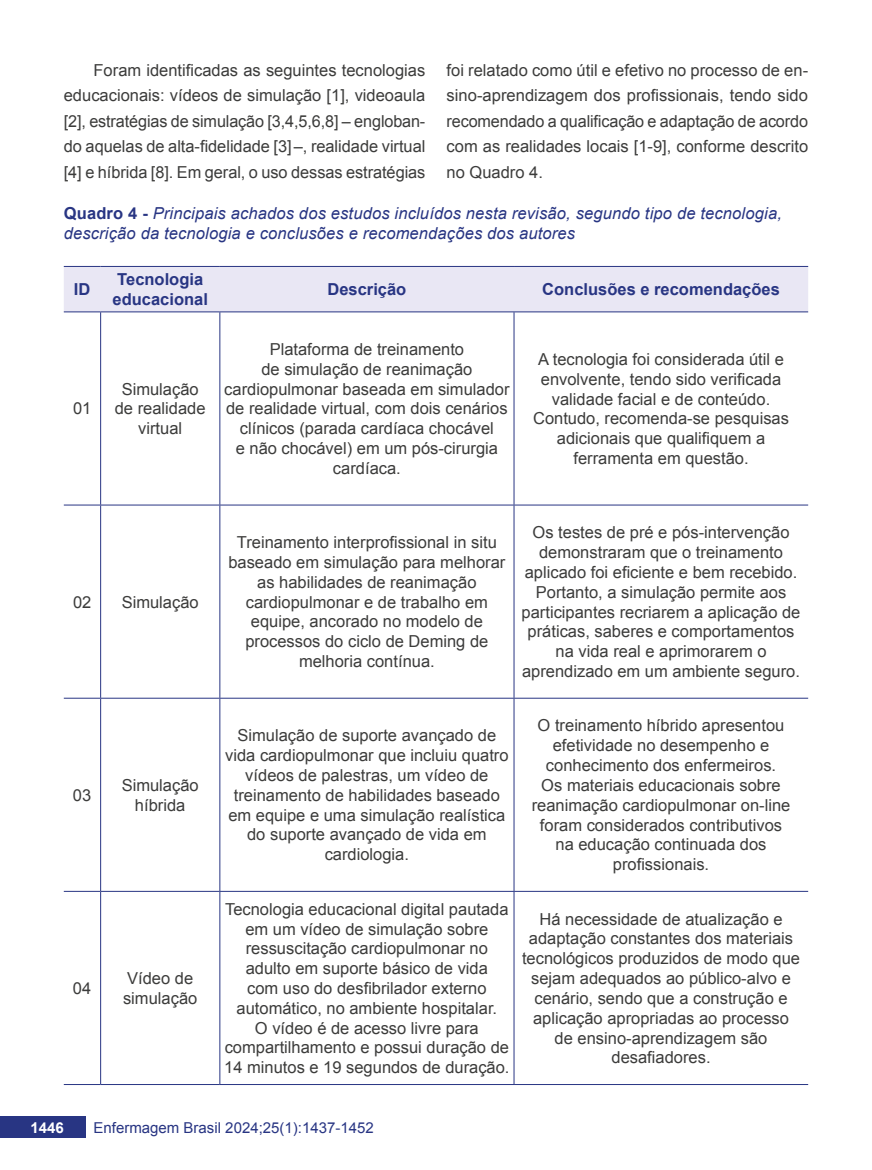
<style>
.page{position:relative;width:872px;height:1170px;background:#fff}
.page>*{position:absolute;margin:0;border:0;box-sizing:border-box;transform-origin:0 0}
.t1{font:16.5px/19.8px "Arial";color:#3c3c3b;text-align:center}
.t2{font:italic 16.5px/19.8px "Arial";letter-spacing:.01em;color:#283583}
.t3{font:700 16.5px/19.8px "Arial";color:#283583}
.t4{font:15px "Arial";color:#283583}
.t5{font:700 15px "Arial";color:#fff}
.s1{font-weight:700;font-style:normal}
</style>
<div class="page">
<div style="left:0;top:1116px;width:85px;height:21px;background:#283583"></div>
<div style="left:64px;top:267px;width:744px;height:44px;background:#e9e7f4"></div>
<hr style="left:219px;top:312px;width:1px;height:192px;background:#283583">
<hr style="left:64px;top:504px;width:37px;height:1px;background:#283583">
<hr style="left:101px;top:504px;width:119px;height:1px;background:#283583">
<hr style="left:220px;top:504px;width:294px;height:1px;background:#283583">
<hr style="left:219px;top:505px;width:1px;height:192px;background:#283583">
<hr style="left:514px;top:504px;width:294px;height:1px;background:#283583">
<hr style="left:64px;top:697px;width:37px;height:1px;background:#283583">
<hr style="left:101px;top:697px;width:119px;height:1px;background:#283583">
<hr style="left:220px;top:697px;width:294px;height:1px;background:#283583">
<hr style="left:219px;top:698px;width:1px;height:192px;background:#283583">
<hr style="left:514px;top:697px;width:294px;height:1px;background:#283583">
<hr style="left:64px;top:890px;width:37px;height:1px;background:#283583">
<hr style="left:101px;top:890px;width:119px;height:1px;background:#283583">
<hr style="left:220px;top:890px;width:294px;height:1px;background:#283583">
<hr style="left:219px;top:891px;width:1px;height:193px;background:#283583">
<hr style="left:514px;top:890px;width:294px;height:1px;background:#283583">
<hr style="left:64px;top:1084px;width:37px;height:1px;background:#283583">
<hr style="left:101px;top:1084px;width:119px;height:1px;background:#283583">
<hr style="left:220px;top:1084px;width:294px;height:1px;background:#283583">
<hr style="left:514px;top:1084px;width:294px;height:1px;background:#283583">
<hr style="left:64px;top:266px;width:37px;height:1px;background:#283583">
<hr style="left:101px;top:266px;width:119px;height:1px;background:#283583">
<hr style="left:220px;top:266px;width:294px;height:1px;background:#283583">
<hr style="left:514px;top:266px;width:294px;height:1px;background:#283583">
<hr style="left:64px;top:311px;width:37px;height:1px;background:#283583">
<hr style="left:514px;top:311px;width:294px;height:1px;background:#283583">
<hr style="left:101px;top:311px;width:119px;height:1px;background:#283583">
<hr style="left:100px;top:312px;width:1px;height:192px;background:#283583">
<hr style="left:220px;top:311px;width:294px;height:1px;background:#283583">
<hr style="left:513px;top:312px;width:1px;height:192px;background:#283583">
<hr style="left:100px;top:505px;width:1px;height:192px;background:#283583">
<hr style="left:513px;top:505px;width:1px;height:192px;background:#283583">
<hr style="left:100px;top:698px;width:1px;height:192px;background:#283583">
<hr style="left:513px;top:698px;width:1px;height:192px;background:#283583">
<hr style="left:100px;top:891px;width:1px;height:193px;background:#283583">
<hr style="left:513px;top:891px;width:1px;height:193px;background:#283583">
<p class="t1" style="left:64px;top:57px;width:363px;line-height:25.5px;text-align:justify;text-indent:30px">Foram identificadas as seguintes tecnologias educacionais: vídeos de simulação [1], videoaula [2], estratégias de simulação [3,4,5,6,8] – engloban&shy;do aquelas de alta-fidelidade [3]–, realidade virtual [4] e híbrida [8]. Em geral, o uso dessas estratégias</p>
<p class="t1" style="left:446px;top:57px;width:363px;line-height:25.5px;text-align:justify">foi relatado como útil e efetivo no processo de en&shy;sino-aprendizagem dos profissionais, tendo sido recomendado a qualificação e adaptação de acordo com as realidades locais [1-9], conforme descrito no Quadro 4.</p>
<p class="t2" style="left:64px;top:203px;width:719px"><span class="s1">Quadro 4 -</span> Principais achados dos estudos incluídos nesta revisão, segundo tipo de tecnologia, descrição da tecnologia e conclusões e recomendações dos autores</p>
<p class="t3" style="left:74px;top:280px;width:18px">ID</p>
<p class="t3" style="left:113px;top:270px;width:97px">Tecnologia educacional</p>
<p class="t3" style="left:327px;top:280px;width:80px">Descrição</p>
<p class="t3" style="left:542px;top:280px;width:239px">Conclusões e recomendações</p>
<p class="t1" style="left:73px;top:399px;width:20px">01</p>
<p class="t1" style="left:115px;top:379px;width:92px">Simulação de realidade virtual</p>
<p class="t1" style="left:224px;top:339px;width:287px">Plataforma de treinamento<br>de simulação de reanimação cardiopulmonar baseada em simulador de realidade virtual, com dois cenários clínicos (parada cardíaca chocável<br>e não chocável) em um pós-cirurgia cardíaca.</p>
<p class="t1" style="left:533px;top:349px;width:257px">A tecnologia foi considerada útil e envolvente, tendo sido verificada validade facial e de conteúdo.<br>Contudo, recomenda-se pesquisas adicionais que qualifiquem a ferramenta em questão.</p>
<p class="t1" style="left:73px;top:592px;width:20px">02</p>
<p class="t1" style="left:122px;top:592px;width:79px">Simulação</p>
<p class="t1" style="left:73px;top:785px;width:20px">03</p>
<p class="t1" style="left:122px;top:775px;width:79px">Simulação híbrida</p>
<p class="t1" style="left:73px;top:978px;width:20px">04</p>
<p class="t1" style="left:123px;top:968px;width:76px;text-align:left">Vídeo de simulação</p>
<p class="t1" style="left:228px;top:532px;width:278px">Treinamento interprofissional in situ baseado em simulação para melhorar as habilidades de reanimação cardiopulmonar e de trabalho em equipe, ancorado no modelo de processos do ciclo de Deming de melhoria contínua.</p>
<p class="t1" style="left:521px;top:522px;width:280px">Os testes de pré e pós-intervenção demonstraram que o treinamento aplicado foi eficiente e bem recebido.<br>Portanto, a simulação permite aos participantes recriarem a aplicação de práticas, saberes e comportamentos na vida real e aprimorarem o aprendizado em um ambiente seguro.</p>
<p class="t1" style="left:225px;top:725px;width:285px">Simulação de suporte avançado de vida cardiopulmonar que incluiu quatro vídeos de palestras, um vídeo de treinamento de habilidades baseado em equipe e uma simulação realística do suporte avançado de vida em cardiologia.</p>
<p class="t1" style="left:531px;top:716px;width:260px">O treinamento híbrido apresentou efetividade no desempenho e conhecimento dos enfermeiros.<br>Os materiais educacionais sobre reanimação cardiopulmonar on-line foram considerados contributivos na educação continuada dos profissionais.</p>
<p class="t1" style="left:224px;top:899px;width:287px">Tecnologia educacional digital pautada em um vídeo de simulação sobre ressuscitação cardiopulmonar no adulto em suporte básico de vida<br>com uso do desfibrilador externo automático, no ambiente hospitalar.<br>O vídeo é de acesso livre para compartilhamento e possui duração de 14 minutos e 19 segundos de duração.</p>
<p class="t1" style="left:522px;top:909px;width:279px">Há necessidade de atualização e adaptação constantes dos materiais tecnológicos produzidos de modo que sejam adequados ao público-alvo e cenário, sendo que a construção e aplicação apropriadas ao processo de ensino-aprendizagem são desafiadores.</p>
<p class="t5" style="left:30px;top:1117px;width:35px">1446</p>
<p class="t4" style="left:94px;top:1117px;width:282px">Enfermagem Brasil 2024;25(1):1437-1452</p>
</div>
